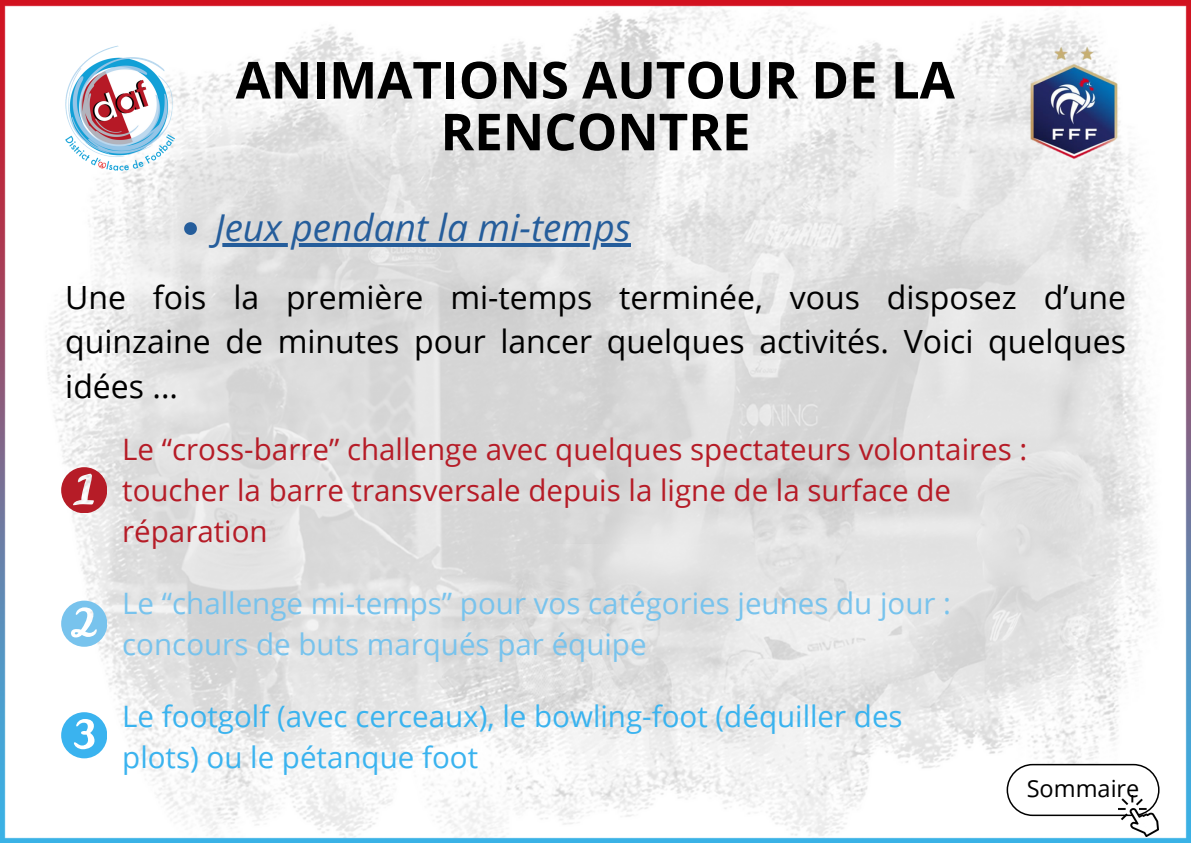
<style>
.page{position:relative;width:1191px;height:843px;background:#fff}
.page>*{position:absolute;margin:0;border:0;box-sizing:border-box;transform-origin:0 0}
.t1{font:700 51px/51.8px "Open Sans";color:#000;text-align:center}
.t2{font:italic 37px "Open Sans";color:#255d9b}
.t3{font:32px/44.2px "Open Sans";color:#000;text-align:justify}
.t4{font:29.5px/41.2px "Open Sans";color:#b61c27}
.t5{font:29.5px/41.2px "Open Sans";color:#78c3ed}
.t6{font:29.5px/41.2px "Open Sans";color:#3ab3ef}
.t7{font:23.5px "Open Sans";color:#000}
</style>
<div class="page">
<img style="left:0;top:0;width:1190px;height:842px">
<img style="left:56px;top:40px;width:133px;height:138px">
<img style="left:1003px;top:33px;width:141px;height:143px">
<svg style="left:1006px;top:763px;width:153px;height:52px"></svg>
<img style="left:1118px;top:795px;width:40px;height:40px">
<svg style="left:184px;top:222px;width:13px;height:13px"></svg>
<hr style="left:215px;top:243px;width:415px;height:3px;background:#255d9b">
<svg style="left:61px;top:467px;width:46px;height:46px"></svg>
<svg style="left:61px;top:600px;width:46px;height:46px"></svg>
<svg style="left:61px;top:712px;width:46px;height:45px"></svg>
<p class="t1" style="left:236px;top:53px;width:720px">ANIMATIONS AUTOUR DE LA<br>RENCONTRE</p>
<p class="t2" style="left:215px;top:201px;width:417px">Jeux pendant la mi-temps</p>
<p class="t3" style="left:65px;top:274px;width:1062px">Une fois la première mi-temps terminée, vous disposez d’une quinzaine de minutes pour lancer quelques activités. Voici quelques idées ...</p>
<p class="t4" style="left:122px;top:427px;width:906px">Le “cross-barre” challenge avec quelques spectateurs volontaires : toucher la barre transversale depuis la ligne de la surface de réparation</p>
<p class="t5" style="left:122px;top:581px;width:830px">Le “challenge mi-temps” pour vos catégories jeunes du jour : concours de buts marqués par équipe</p>
<p class="t6" style="left:122px;top:694px;width:781px">Le footgolf (avec cerceaux), le bowling-foot (déquiller des plots) ou le pétanque foot</p>
<p class="t7" style="left:1026px;top:771px;width:114px">Sommaire</p>
</div>
